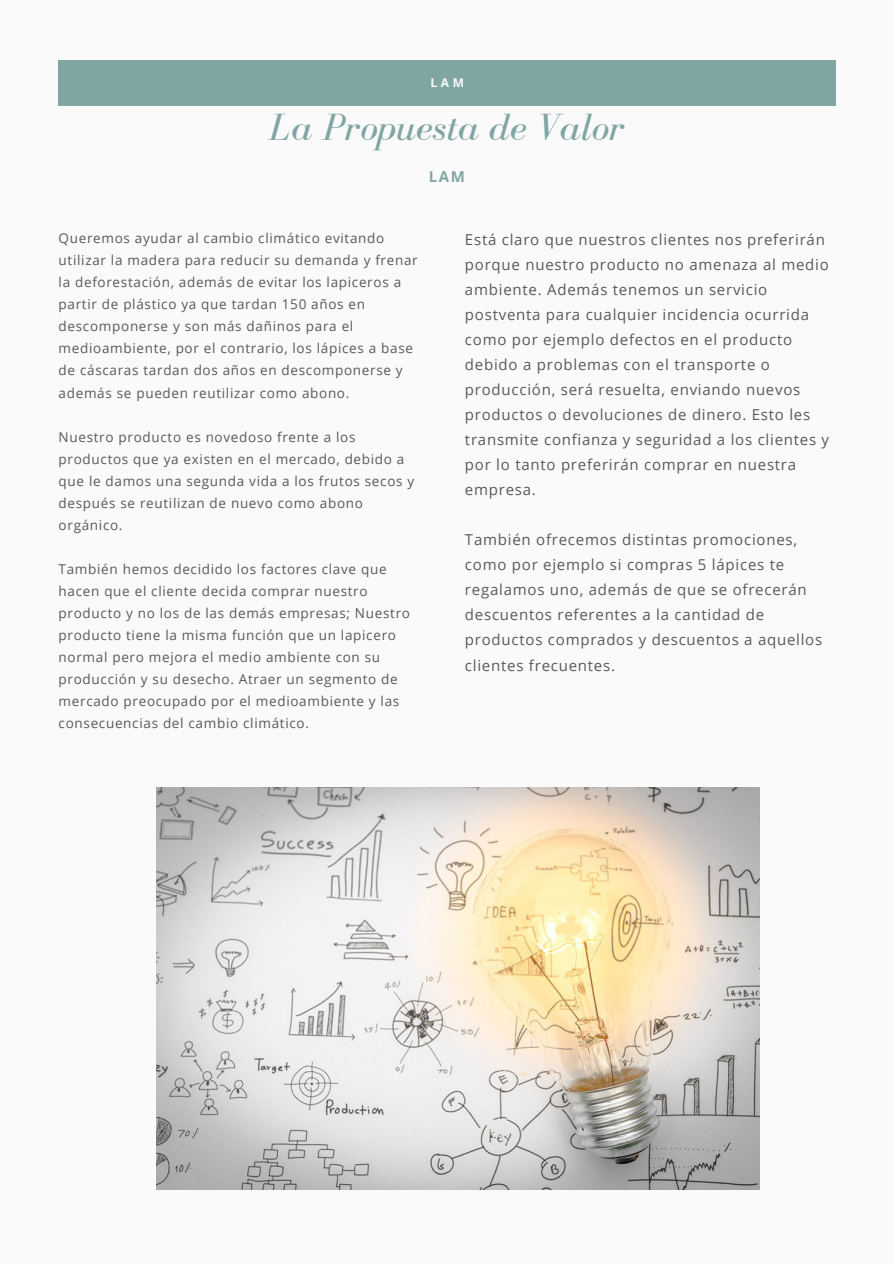
<style>
.page{position:relative;width:894px;height:1264px;background:#fff}
.page>*{position:absolute;margin:0;border:0;box-sizing:border-box;transform-origin:0 0}
.t1{font:italic 39px "Bodoni FLF";color:#80a6a3}
.t2{font:15px/25px "Open Sans";letter-spacing:.05em;color:#595959}
.t3{font:700 15px "Open Sans";color:#80a6a3}
.t4{font:13.5px/22px "Open Sans";letter-spacing:.05em;color:#595959}
.t5{font:700 12px "Open Sans";color:#fafafa}
</style>
<div class="page">
<div style="left:0;top:0;width:893px;height:1263px;background:#fafafa"></div>
<div style="left:59px;top:60px;width:776px;height:45px;background:#80a6a3"></div>
<img style="left:157px;top:787px;width:602px;height:402px">
<p class="t5" style="left:430px;top:74px;width:35px">LAM</p>
<p class="t1" style="left:269px;top:106px;width:357px">La Propuesta de Valor</p>
<p class="t3" style="left:428px;top:166px;width:37px">LAM</p>
<p class="t4" style="left:59px;top:227px;width:360px">Queremos ayudar al cambio climático evitando utilizar la madera para reducir su demanda y frenar la deforestación, además de evitar los lapiceros a partir de plástico ya que tardan 150 años en descomponerse y son más dañinos para el medioambiente, por el contrario, los lápices a base de cáscaras tardan dos años en descomponerse y además se pueden reutilizar como abono.</p>
<p class="t4" style="left:59px;top:425px;width:357px">Nuestro producto es novedoso frente a los productos que ya existen en el mercado, debido a que le damos una segunda vida a los frutos secos y después se reutilizan de nuevo como abono orgánico.</p>
<p class="t4" style="left:59px;top:557px;width:353px">También hemos decidido los factores clave que hacen que el cliente decida comprar nuestro producto y no los de las demás empresas; Nuestro producto tiene la misma función que un lapicero normal pero mejora el medio ambiente con su producción y su desecho. Atraer un segmento de mercado preocupado por el medioambiente y las consecuencias del cambio climático.</p>
<p class="t2" style="left:465px;top:226px;width:365px">Está claro que nuestros clientes nos preferirán porque nuestro producto no amenaza al medio ambiente. Además tenemos un servicio postventa para cualquier incidencia ocurrida como por ejemplo defectos en el producto debido a problemas con el transporte o producción, será resuelta, enviando nuevos productos o devoluciones de dinero. Esto les transmite confianza y seguridad a los clientes y por lo tanto preferirán comprar en nuestra empresa.</p>
<p class="t2" style="left:465px;top:527px;width:359px">También ofrecemos distintas promociones, como por ejemplo si compras 5 lápices te regalamos uno, además de que se ofrecerán descuentos referentes a la cantidad de productos comprados y descuentos a aquellos clientes frecuentes.</p>
</div>
